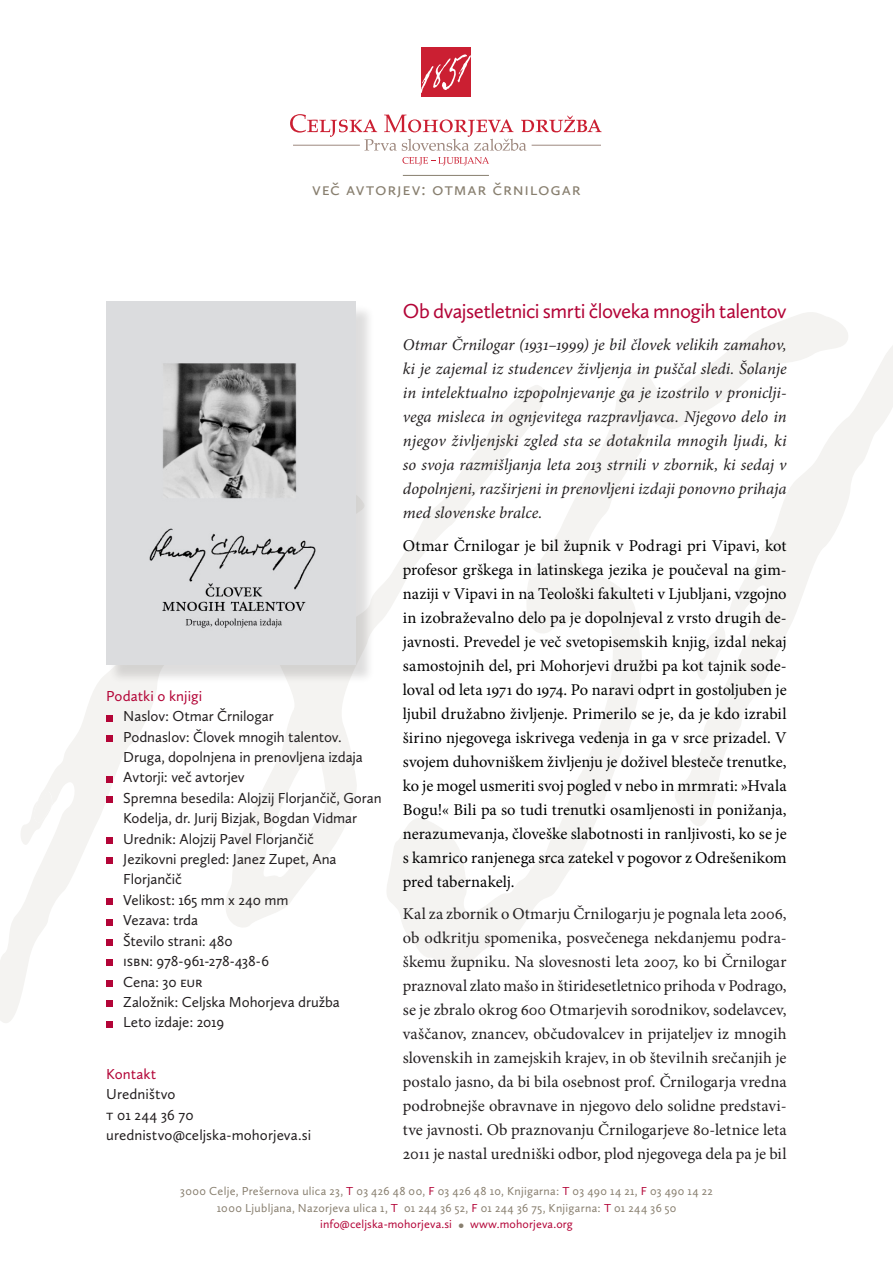
<style>
.page{position:relative;width:893px;height:1263px;background:#fff}
.page>*{position:absolute;margin:0;border:0;box-sizing:border-box;transform-origin:0 0}
.zivljenjepis{font:21px "Calluna Sans";letter-spacing:-.025em;color:#b30437}
.besedilo{font:18px "Calluna Sans";letter-spacing:.045em;color:#887f6f}
.besedilo-2{font:16.5px/24px "Minion Pro";color:#000;text-align:justify}
.besedilo-3{font:16.5px/24px "Minion Pro";color:#231f20;text-align:justify}
.besedilo-4{font:italic 16.5px/24px "Minion Pro";color:#231f20;text-align:justify}
.podatki_o_knjigi{font:15px/20.4px "Calluna Sans";letter-spacing:-.005em;color:#231f20}
.podatki_o_knjigi-2{font:15px "Calluna Sans";color:#b30437}
.besedilo-5{font:12px "Calluna Sans";letter-spacing:.025em;color:#887f6f}
.t1{font:12px "Calluna Sans";letter-spacing:.01em;color:#b30437}
.s1{color:#b30437}
.s2{font-size:16.5px;color:#887f6f}
</style>
<div class="page">
<svg style="left:232px;top:586px;width:150px;height:341px"></svg>
<svg style="left:382px;top:312px;width:461px;height:656px"></svg>
<svg style="left:0;top:672px;width:232px;height:351px"></svg>
<svg style="left:18px;top:788px;width:34px;height:60px"></svg>
<svg style="left:668px;top:326px;width:225px;height:515px"></svg>
<div style="left:421px;top:47px;width:50px;height:50px;background:#cb1f32"></div>
<svg style="left:421px;top:54px;width:50px;height:39px"></svg>
<svg style="left:290px;top:114px;width:312px;height:37px"></svg>
<hr style="left:293px;top:145px;width:67px;height:1px;background:#9e887e">
<hr style="left:532px;top:145px;width:69px;height:1px;background:#9e887e">
<svg style="left:402px;top:157px;width:87px;height:8px"></svg>
<div style="left:106px;top:715px;width:7px;height:6px;background:#b30437"></div>
<div style="left:106px;top:735px;width:7px;height:7px;background:#b30437"></div>
<div style="left:106px;top:776px;width:7px;height:6px;background:#b30437"></div>
<div style="left:106px;top:796px;width:7px;height:7px;background:#b30437"></div>
<div style="left:106px;top:837px;width:7px;height:7px;background:#b30437"></div>
<div style="left:106px;top:858px;width:7px;height:6px;background:#b30437"></div>
<div style="left:106px;top:898px;width:7px;height:7px;background:#b30437"></div>
<div style="left:106px;top:919px;width:7px;height:6px;background:#b30437"></div>
<div style="left:106px;top:939px;width:7px;height:7px;background:#b30437"></div>
<div style="left:106px;top:960px;width:7px;height:6px;background:#b30437"></div>
<div style="left:106px;top:980px;width:7px;height:6px;background:#b30437"></div>
<div style="left:106px;top:1000px;width:7px;height:7px;background:#b30437"></div>
<div style="left:106px;top:1021px;width:7px;height:6px;background:#b30437"></div>
<hr style="left:403px;top:175px;width:86px;height:1px;background:#887f6f">
<div style="left:109px;top:304px;width:265px;height:379px;background:#231f20;opacity:.15"></div>
<img style="left:106px;top:302px;width:250px;height:363px">
<p class="besedilo" style="left:312px;top:178px;width:267px">več avtorjev: otmar črni logar</p>
<p class="podatki_o_knjigi-2" style="left:106px;top:687px;width:97px">Podatki o knjigi</p>
<p class="podatki_o_knjigi" style="left:123px;top:706px;width:152px">Naslov: Otmar Črnilogar</p>
<p class="podatki_o_knjigi" style="left:123px;top:726px;width:241px">Podnaslov: Človek mnogih talentov.<br>Druga, dopolnjena in prenovljena izdaja</p>
<p class="podatki_o_knjigi" style="left:123px;top:767px;width:123px">Avtorji: več avtorjev</p>
<p class="podatki_o_knjigi" style="left:123px;top:787px;width:260px">Spremna besedila: Alojzij Florjančič, Goran<br>Kodelja, dr. Jurij Bizjak, Bogdan Vidmar</p>
<p class="podatki_o_knjigi" style="left:123px;top:828px;width:192px">Urednik: Alojzij Pavel Florjančič</p>
<p class="podatki_o_knjigi" style="left:123px;top:849px;width:215px">Jezikovni pregled: Janez Zupet, Ana<br>Florjančič</p>
<p class="podatki_o_knjigi" style="left:123px;top:889px;width:167px">Velikost: 165 mm x 240 mm</p>
<p class="podatki_o_knjigi" style="left:123px;top:910px;width:76px">Vezava: trda</p>
<p class="podatki_o_knjigi" style="left:123px;top:930px;width:111px">Število strani: 480</p>
<p class="podatki_o_knjigi" style="left:123px;top:951px;width:147px">ISBN: 978-961-278-438-6</p>
<p class="podatki_o_knjigi" style="left:123px;top:971px;width:81px">Cena: 30 EUR</p>
<p class="podatki_o_knjigi" style="left:123px;top:991px;width:218px">Založnik: Celjska Mohorjeva družba</p>
<p class="podatki_o_knjigi" style="left:123px;top:1012px;width:102px">Leto izdaje: 2019</p>
<p class="podatki_o_knjigi-2" style="left:106px;top:1065px;width:52px">Kontakt</p>
<p class="podatki_o_knjigi" style="left:106px;top:1084px;width:71px">Uredništvo</p>
<p class="podatki_o_knjigi" style="left:106px;top:1104px;width:89px">t 01 244 36 70</p>
<p class="podatki_o_knjigi" style="left:106px;top:1125px;width:206px">urednistvo@celjska-mohorjeva.si</p>
<p class="zivljenjepis" style="left:403px;top:298px;width:385px">Ob dvajsetletnici smrti človeka mnogih talentov</p>
<p class="besedilo-4" style="left:403px;top:333px;width:385px">Otmar Črnilogar (1931–1999) je bil človek velikih zamahov, ki je zajemal iz studencev življenja in puščal sledi. Šolanje in intelektualno izpopolnjevanje ga je izostrilo v proniclji&shy;vega misleca in ognjevitega razpravljavca. Njegovo delo in njegov življenjski zgled sta se dotaknila mnogih ljudi, ki so svoja razmišljanja leta 2013 strnili v zbornik, ki sedaj v dopolnjeni, razširjeni in prenovljeni izdaji ponovno prihaja med slovenske bralce.</p>
<p class="besedilo-2" style="left:403px;top:533px;width:385px">Otmar Črnilogar je bil župnik v Podragi pri Vipavi, kot profesor grškega in latinskega jezika je poučeval na gim&shy;naziji v Vipavi in na Teološki fakulteti v Ljubljani, vzgojno in izobraževalno delo pa je dopolnjeval z vrsto drugih de&shy;javnosti. Prevedel je več svetopisemskih knjig, izdal nekaj samostojnih del, pri Mohorjevi družbi pa kot tajnik sode&shy;loval od leta 1971 do 1974. Po naravi odprt in gostoljuben je ljubil družabno življenje. Primerilo se je, da je kdo izrabil širino njegovega iskrivega vedenja in ga v srce prizadel. V svojem duhovniškem življenju je doživel blesteče trenutke, ko je mogel usmeriti svoj pogled v nebo in mrmrati: »Hvala Bogu!« Bili pa so tudi trenutki osamljenosti in ponižanja, nerazumevanja, človeške slabotnosti in ranljivosti, ko se je s kamrico ranjenega srca zatekel v pogovor z Odrešenikom pred tabernakelj.</p>
<p class="besedilo-3" style="left:403px;top:902px;width:385px">Kal za zbornik o Otmarju Črnilogarju je pognala leta 2006, ob odkritju spomenika, posvečenega nekdanjemu podra&shy;škemu župniku. Na slovesnosti leta 2007, ko bi Črnilogar praznoval zlato mašo in štiridesetletnico prihoda v Podrago, se je zbralo okrog 600 Otmarjevih sorodnikov, sodelavcev, vaščanov, znancev, občudovalcev in prijateljev iz mnogih slovenskih in zamejskih krajev, in ob številnih srečanjih je postalo jasno, da bi bila osebnost prof. Črnilogarja vredna podrobnejše obravnave in njegovo delo solidne predstavi&shy;tve javnosti. Ob praznovanju Črnilogarjeve 80-letnice leta 2011 je nastal uredniški odbor, plod njegovega dela pa je bil</p>
<p class="besedilo-5" style="left:180px;top:1184px;width:534px">3000 Celje, Prešernova ulica 23, <span class="s1">T</span> 03 426 48 00, <span class="s1">F</span> 03 426 48 10, Knjigarna: <span class="s1">T</span> 03 490 14 21, <span class="s1">F</span> 03 490 14 22</p>
<p class="besedilo-5" style="left:217px;top:1201px;width:461px">1000 Ljubljana, Nazorjeva ulica 1, <span class="s1">T</span> 01 244 36 52, <span class="s1">F</span> 01 244 36 75, Knjigarna: <span class="s1">T</span> 01 244 36 50</p>
<p class="t1" style="left:320px;top:1217px;width:254px">info@celjska-mohorjeva.si <span class="s2">•</span> www.mohorjeva.org</p>
</div>
